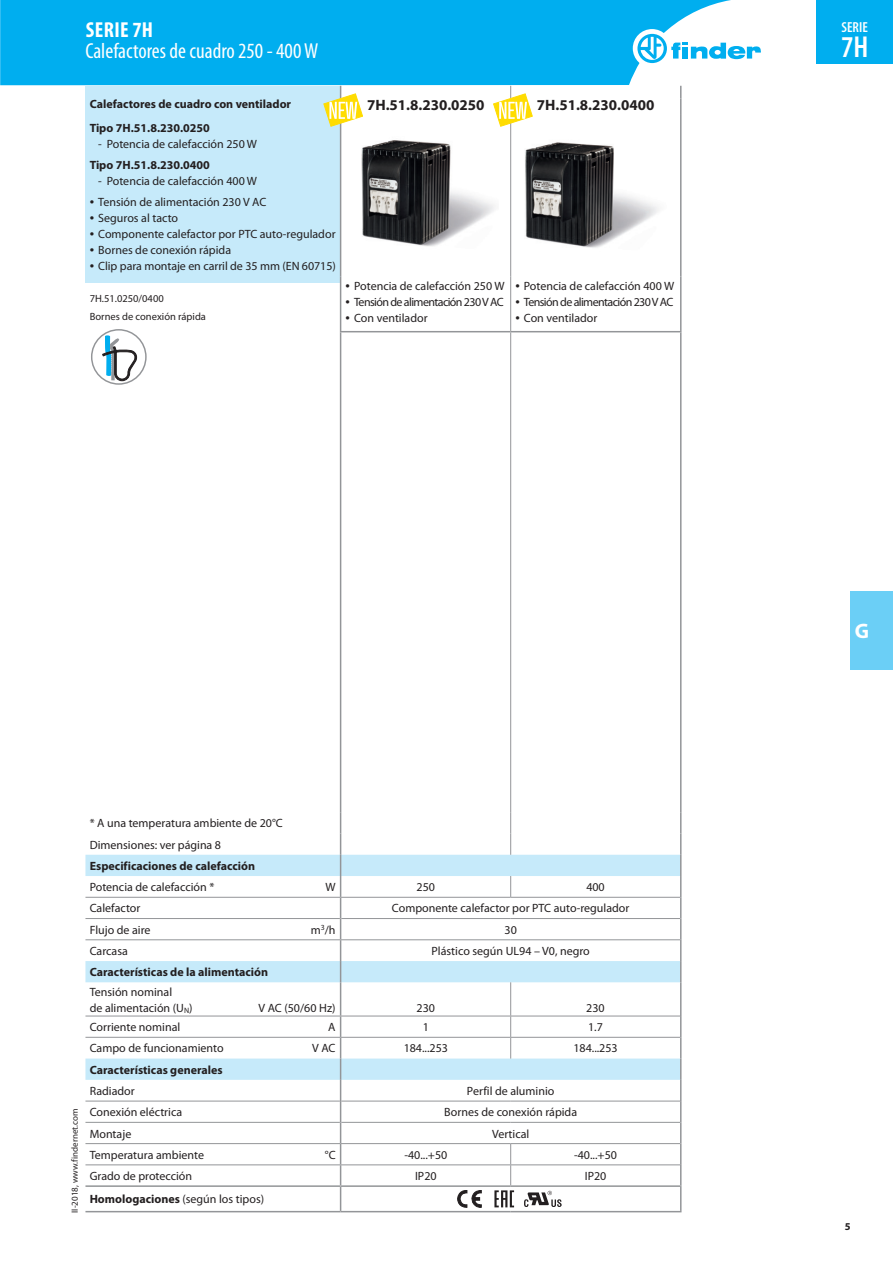
<style>
.page{position:relative;width:893px;height:1263px;background:#fff}
.page>*{position:absolute;margin:0;border:0;box-sizing:border-box;transform-origin:0 0}
.t1{font:600 condensed 30.3px "Myriad Pro";color:#fff}
.t2{font:condensed 21.75px "Myriad Pro";color:#fff}
.t3{font:700 condensed 21.75px "Myriad Pro";letter-spacing:.02em;color:#fff}
.t4{font:700 21px "Myriad Pro";color:#fff}
.t5{font:700 15px "Myriad Pro";color:#231f20}
.t6{font:600 condensed 14.55px "Myriad Pro";color:#fff}
.t7{font:12px/21.3px "Myriad Pro";color:#231f20}
.t8{font:700 12px/24.8px "Myriad Pro";color:#231f20}
.t9{font:12px "Myriad Pro";letter-spacing:-.05em;color:#231f20}
.t10{font:10.5px/18.5px "Myriad Pro";color:#231f20}
.t11{font:700 10.5px "Myriad Pro";color:#231f20}
.t12{font:9px "Myriad Pro";color:#231f20}
.s1{font-size:15.75px}
.s2{font-weight:700}
</style>
<div class="page">
<div style="left:850px;top:591px;width:43px;height:79px;background:#6bcff6"></div>
<div style="left:0;top:0;width:731px;height:85px;background:#00aeef"></div>
<div style="left:633px;top:29px;width:38px;height:39px;background:#fff;border-radius:50%"></div>
<svg style="left:637px;top:34px;width:124px;height:29px"></svg>
<div style="left:816px;top:0;width:77px;height:64px;background:#00aeef"></div>
<div style="left:85px;top:86px;width:256px;height:196px;background:#c6eafa"></div>
<svg style="left:85px;top:855px;width:595px;height:225px"></svg>
<hr style="left:85px;top:1037px;width:256px;height:1px;background:#939598">
<hr style="left:341px;top:918px;width:170px;height:1px;background:#939598">
<hr style="left:511px;top:918px;width:169px;height:1px;background:#939598">
<hr style="left:341px;top:939px;width:170px;height:1px;background:#939598">
<hr style="left:511px;top:939px;width:169px;height:1px;background:#939598">
<hr style="left:85px;top:1101px;width:255px;height:1px;background:#939598">
<hr style="left:341px;top:1101px;width:170px;height:1px;background:#939598">
<hr style="left:511px;top:1101px;width:169px;height:1px;background:#939598">
<hr style="left:85px;top:1122px;width:255px;height:1px;background:#939598">
<hr style="left:341px;top:1122px;width:170px;height:1px;background:#939598">
<hr style="left:511px;top:1122px;width:169px;height:1px;background:#939598">
<hr style="left:340px;top:331px;width:171px;height:1px;background:#939598">
<hr style="left:340px;top:332px;width:1px;height:480px;background:#939598">
<hr style="left:511px;top:331px;width:170px;height:1px;background:#939598">
<hr style="left:680px;top:332px;width:1px;height:480px;background:#939598">
<hr style="left:510px;top:332px;width:1px;height:480px;background:#939598">
<svg style="left:510px;top:812px;width:1px;height:43px"></svg>
<hr style="left:85px;top:897px;width:256px;height:1px;background:#939598">
<hr style="left:85px;top:918px;width:255px;height:1px;background:#939598">
<hr style="left:85px;top:939px;width:256px;height:1px;background:#939598">
<hr style="left:85px;top:1143px;width:256px;height:1px;background:#939598">
<hr style="left:85px;top:1164px;width:256px;height:1px;background:#939598">
<svg style="left:680px;top:86px;width:1px;height:28px"></svg>
<hr style="left:680px;top:114px;width:1px;height:162px;background:#939598">
<hr style="left:680px;top:276px;width:1px;height:55px;background:#939598">
<hr style="left:680px;top:982px;width:1px;height:34px;background:#939598">
<hr style="left:340px;top:114px;width:1px;height:162px;background:#939598">
<hr style="left:340px;top:276px;width:1px;height:55px;background:#939598">
<hr style="left:340px;top:982px;width:1px;height:34px;background:#939598">
<hr style="left:85px;top:1016px;width:256px;height:1px;background:#939598">
<svg style="left:340px;top:812px;width:1px;height:170px"></svg>
<svg style="left:340px;top:1016px;width:1px;height:195px"></svg>
<svg style="left:510px;top:876px;width:1px;height:21px"></svg>
<hr style="left:341px;top:897px;width:170px;height:1px;background:#939598">
<hr style="left:511px;top:897px;width:169px;height:1px;background:#939598">
<hr style="left:510px;top:982px;width:1px;height:34px;background:#939598">
<hr style="left:341px;top:1016px;width:170px;height:1px;background:#939598">
<hr style="left:511px;top:1016px;width:169px;height:1px;background:#939598">
<hr style="left:341px;top:1037px;width:170px;height:1px;background:#939598">
<hr style="left:511px;top:1037px;width:169px;height:1px;background:#939598">
<svg style="left:510px;top:1016px;width:1px;height:42px"></svg>
<hr style="left:341px;top:1143px;width:170px;height:1px;background:#939598">
<hr style="left:511px;top:1143px;width:169px;height:1px;background:#939598">
<hr style="left:341px;top:1164px;width:170px;height:1px;background:#939598">
<hr style="left:511px;top:1164px;width:169px;height:1px;background:#939598">
<svg style="left:680px;top:812px;width:1px;height:170px"></svg>
<svg style="left:680px;top:1016px;width:1px;height:195px"></svg>
<hr style="left:85px;top:1185px;width:256px;height:2px;background:#939598">
<hr style="left:341px;top:1185px;width:170px;height:2px;background:#939598">
<hr style="left:511px;top:1185px;width:170px;height:2px;background:#939598">
<hr style="left:85px;top:1211px;width:256px;height:1px;background:#939598">
<hr style="left:341px;top:1211px;width:170px;height:1px;background:#939598">
<hr style="left:511px;top:1211px;width:170px;height:1px;background:#939598">
<hr style="left:510px;top:114px;width:1px;height:162px;background:#939598">
<hr style="left:510px;top:276px;width:1px;height:55px;background:#939598">
<svg style="left:92px;top:330px;width:54px;height:54px"></svg>
<div style="left:91px;top:329px;width:56px;height:56px;border:1px solid #939598;border-radius:50%"></div>
<svg style="left:102px;top:335px;width:36px;height:46px"></svg>
<img style="left:361px;top:140px;width:134px;height:107px">
<img style="left:525px;top:142px;width:134px;height:106px">
<svg style="left:458px;top:1190px;width:23px;height:17px"></svg>
<svg style="left:524px;top:1191px;width:38px;height:16px"></svg>
<svg style="left:494px;top:1144px;width:20px;height:63px"></svg>
<svg style="left:324px;top:86px;width:39px;height:41px"></svg>
<svg style="left:493px;top:86px;width:40px;height:41px"></svg>
<h2 class="t3" style="left:86px;top:17px;width:69px">SERIE 7H</h2>
<h2 class="t2" style="left:85px;top:38px;width:234px">Calefactores de cuadro 250 - 400 W</h2>
<p class="t8" style="left:90px;top:91px;width:203px">Calefactores de cuadro con ventilador<br>Tipo 7H.51.8.230.0250</p>
<p class="t7" style="left:98px;top:134px;width:160px">- Potencia de calefacción 250 W</p>
<p class="t8" style="left:90px;top:152px;width:122px">Tipo 7H.51.8.230.0400</p>
<p class="t7" style="left:98px;top:170px;width:160px">- Potencia de calefacción 400 W</p>
<p class="t7" style="left:90px;top:191px;width:178px"><span class="s1">•</span> Tensión de alimentación 230 V AC</p>
<p class="t7" style="left:90px;top:207px;width:90px"><span class="s1">•</span> Seguros al tacto</p>
<p class="t7" style="left:90px;top:223px;width:247px"><span class="s1">•</span> Componente calefactor por PTC auto-regulador</p>
<p class="t7" style="left:90px;top:239px;width:143px"><span class="s1">•</span> Bornes de conexión rápida</p>
<p class="t7" style="left:90px;top:255px;width:248px"><span class="s1">•</span> Clip para montaje en carril de 35 mm (EN 60715)</p>
<p class="t10" style="left:90px;top:289px;width:118px">7H.51.0250/0400<br>Bornes de conexión rápida</p>
<p class="t5" style="left:367px;top:95px;width:119px">7H.51.8.230.0250</p>
<p class="t5" style="left:537px;top:95px;width:119px">7H.51.8.230.0400</p>
<p class="t7" style="left:346px;top:275px;width:160px"><span class="s1">•</span> Potencia de calefacción 250 W</p>
<p class="t9" style="left:346px;top:294px;width:160px"><span class="s1">•</span> Tensión de alimentación 230 V AC</p>
<p class="t7" style="left:346px;top:307px;width:84px"><span class="s1">•</span> Con ventilador</p>
<p class="t7" style="left:515px;top:275px;width:160px"><span class="s1">•</span> Potencia de calefacción 400 W</p>
<p class="t9" style="left:515px;top:294px;width:160px"><span class="s1">•</span> Tensión de alimentación 230 V AC</p>
<p class="t7" style="left:515px;top:307px;width:84px"><span class="s1">•</span> Con ventilador</p>
<p class="t12" style="left:69px;top:1213px;width:105px;rotate:-90deg">II-2018, www.findernet.com</p>
<p class="t7" style="left:90px;top:812px;width:195px">* A una temperatura ambiente de 20°C<br>Dimensiones: ver página 8</p>
<p class="t8" style="left:90px;top:853px;width:167px">Especificaciones de calefacción</p>
<p class="t7" style="left:90px;top:876px;width:126px">Potencia de calefacción *</p>
<p class="t7" style="left:325px;top:876px;width:12px">W</p>
<p class="t7" style="left:417px;top:876px;width:20px">250</p>
<p class="t7" style="left:586px;top:876px;width:20px">400</p>
<p class="t7" style="left:90px;top:897px;width:52px">Calefactor</p>
<p class="t7" style="left:392px;top:897px;width:239px">Componente calefactor por PTC auto-regulador</p>
<p class="t7" style="left:90px;top:919px;width:62px">Flujo de aire</p>
<p class="t7" style="left:311px;top:919px;width:26px">m<sup>3</sup>/h</p>
<p class="t7" style="left:505px;top:919px;width:14px">30</p>
<p class="t7" style="left:90px;top:940px;width:40px">Carcasa</p>
<p class="t7" style="left:432px;top:940px;width:160px">Plástico según UL94 – V0, negro</p>
<p class="t8" style="left:90px;top:959px;width:180px">Características de la alimentación</p>
<p class="t7" style="left:90px;top:983px;width:104px;line-height:16.2px">Tensión nominal<br>de alimentación (U<sub>N</sub>)</p>
<p class="t7" style="left:258px;top:997px;width:79px">V AC (50/60 Hz)</p>
<p class="t7" style="left:417px;top:997px;width:20px">230</p>
<p class="t7" style="left:586px;top:997px;width:20px">230</p>
<p class="t7" style="left:90px;top:1016px;width:92px">Corriente nominal</p>
<p class="t7" style="left:328px;top:1016px;width:9px">A</p>
<p class="t7" style="left:423px;top:1016px;width:8px">1</p>
<p class="t7" style="left:588px;top:1016px;width:16px">1.7</p>
<p class="t7" style="left:90px;top:1037px;width:135px">Campo de funcionamiento</p>
<p class="t7" style="left:312px;top:1037px;width:25px">V AC</p>
<p class="t7" style="left:404px;top:1037px;width:46px">184...253</p>
<p class="t7" style="left:573px;top:1037px;width:46px">184...253</p>
<p class="t8" style="left:90px;top:1057px;width:134px">Características generales</p>
<p class="t7" style="left:90px;top:1080px;width:47px">Radiador</p>
<p class="t7" style="left:467px;top:1080px;width:89px">Perfil de aluminio</p>
<p class="t7" style="left:90px;top:1101px;width:94px">Conexión eléctrica</p>
<p class="t7" style="left:444px;top:1101px;width:134px">Bornes de conexión rápida</p>
<p class="t7" style="left:90px;top:1122px;width:43px">Montaje</p>
<p class="t7" style="left:492px;top:1122px;width:39px">Vertical</p>
<p class="t7" style="left:90px;top:1144px;width:116px">Temperatura ambiente</p>
<p class="t7" style="left:325px;top:1144px;width:12px">°C</p>
<p class="t7" style="left:404px;top:1144px;width:44px">-40...+50</p>
<p class="t7" style="left:574px;top:1144px;width:44px">-40...+50</p>
<p class="t7" style="left:90px;top:1165px;width:104px">Grado de protección</p>
<p class="t7" style="left:415px;top:1165px;width:23px">IP20</p>
<p class="t7" style="left:585px;top:1165px;width:23px">IP20</p>
<p class="t7" style="left:90px;top:1188px;width:176px"><span class="s2">Homologaciones</span> (según los tipos)</p>
<p class="t6" style="left:842px;top:19px;width:28px">SERIE</p>
<h1 class="t1" style="left:841px;top:30px;width:29px">7H</h1>
<h3 class="t4" style="left:855px;top:618px;width:16px">G</h3>
<p class="t11" style="left:845px;top:1219px;width:7px">5</p>
</div>
